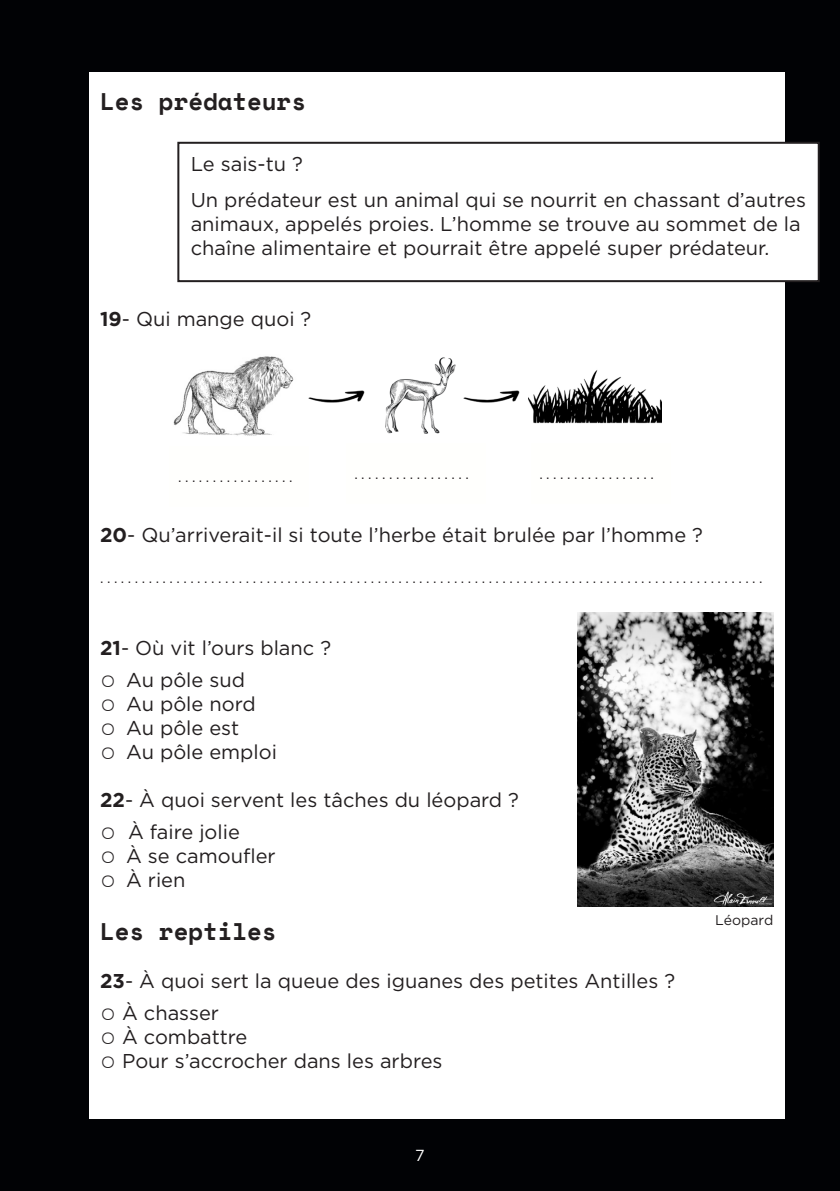
<style>
.page{position:relative;width:840px;height:1191px;background:#fff}
.page>*{position:absolute;margin:0;border:0;box-sizing:border-box;transform-origin:0 0}
.t1{font:700 24px "Space Mono";color:#231f20}
.t2{font:20px/24px "Gotham";color:#231f20}
.t3{font:16px "Gotham";color:#fff}
.t4{font:14px "Gotham";color:#231f20}
.s1{font-weight:700}
</style>
<div class="page">
<div style="left:0;top:0;width:839px;height:1191px;background:#010205"></div>
<div style="left:89px;top:72px;width:695px;height:1047px;background:#fff"></div>
<img style="left:577px;top:613px;width:195px;height:294px">
<img style="left:173px;top:356px;width:121px;height:80px">
<img style="left:385px;top:357px;width:71px;height:77px">
<img style="left:528px;top:370px;width:133px;height:54px">
<img style="left:308px;top:390px;width:57px;height:13px">
<img style="left:463px;top:390px;width:57px;height:13px">
<div style="left:178px;top:143px;width:640px;height:138px;background:#fff"></div>
<div style="left:177px;top:142px;width:642px;height:140px;border:2px solid #231f20"></div>
<p class="t1" style="left:100px;top:83px;width:207px">Les prédateurs</p>
<p class="t2" style="left:191px;top:152px;width:114px">Le sais-tu ?</p>
<p class="t2" style="left:191px;top:188px;width:616px">Un prédateur est un animal qui se nourrit en chassant d’autres animaux, appelés proies. L’homme se trouve au sommet de la chaîne alimentaire et pourrait être appelé super prédateur.</p>
<p class="t2" style="left:100px;top:307px;width:212px"><span class="s1">19</span>- Qui mange quoi ?</p>
<p class="t4" style="left:178px;top:468px;width:116px">.................</p>
<p class="t4" style="left:354px;top:465px;width:116px">.................</p>
<p class="t4" style="left:539px;top:465px;width:116px">.................</p>
<p class="t2" style="left:100px;top:523px;width:604px"><span class="s1">20</span>- Qu’arriverait-il si toute l’herbe était brulée par l’homme ?</p>
<p class="t4" style="left:100px;top:569px;width:663px">................................................................................................</p>
<p class="t2" style="left:100px;top:636px;width:232px"><span class="s1">21</span>- Où vit l’ours blanc ?</p>
<p class="t2" style="left:100px;top:668px;width:146px">○ Au pôle sud</p>
<p class="t2" style="left:100px;top:692px;width:157px">○ Au pôle nord</p>
<p class="t2" style="left:100px;top:716px;width:140px">○ Au pôle est</p>
<p class="t2" style="left:100px;top:740px;width:178px">○ Au pôle emploi</p>
<p class="t2" style="left:100px;top:788px;width:420px"><span class="s1">22</span>- À quoi servent les tâches du léopard ?</p>
<p class="t2" style="left:100px;top:820px;width:141px">○ À faire jolie</p>
<p class="t2" style="left:100px;top:844px;width:177px">○ À se camoufler</p>
<p class="t2" style="left:100px;top:868px;width:87px">○ À rien</p>
<p class="t1" style="left:100px;top:913px;width:178px">Les reptiles</p>
<p class="t2" style="left:100px;top:968px;width:576px"><span class="s1">23</span>- À quoi sert la queue des iguanes des petites Antilles ?</p>
<p class="t2" style="left:100px;top:1000px;width:120px">○ À chasser</p>
<p class="t2" style="left:100px;top:1024px;width:149px">○ À combattre</p>
<p class="t2" style="left:100px;top:1048px;width:343px">○ Pour s’accrocher dans les arbres</p>
<p class="t3" style="left:415px;top:1144px;width:11px">7</p>
<p class="t4" style="left:715px;top:911px;width:59px">Léopard</p>
</div>
